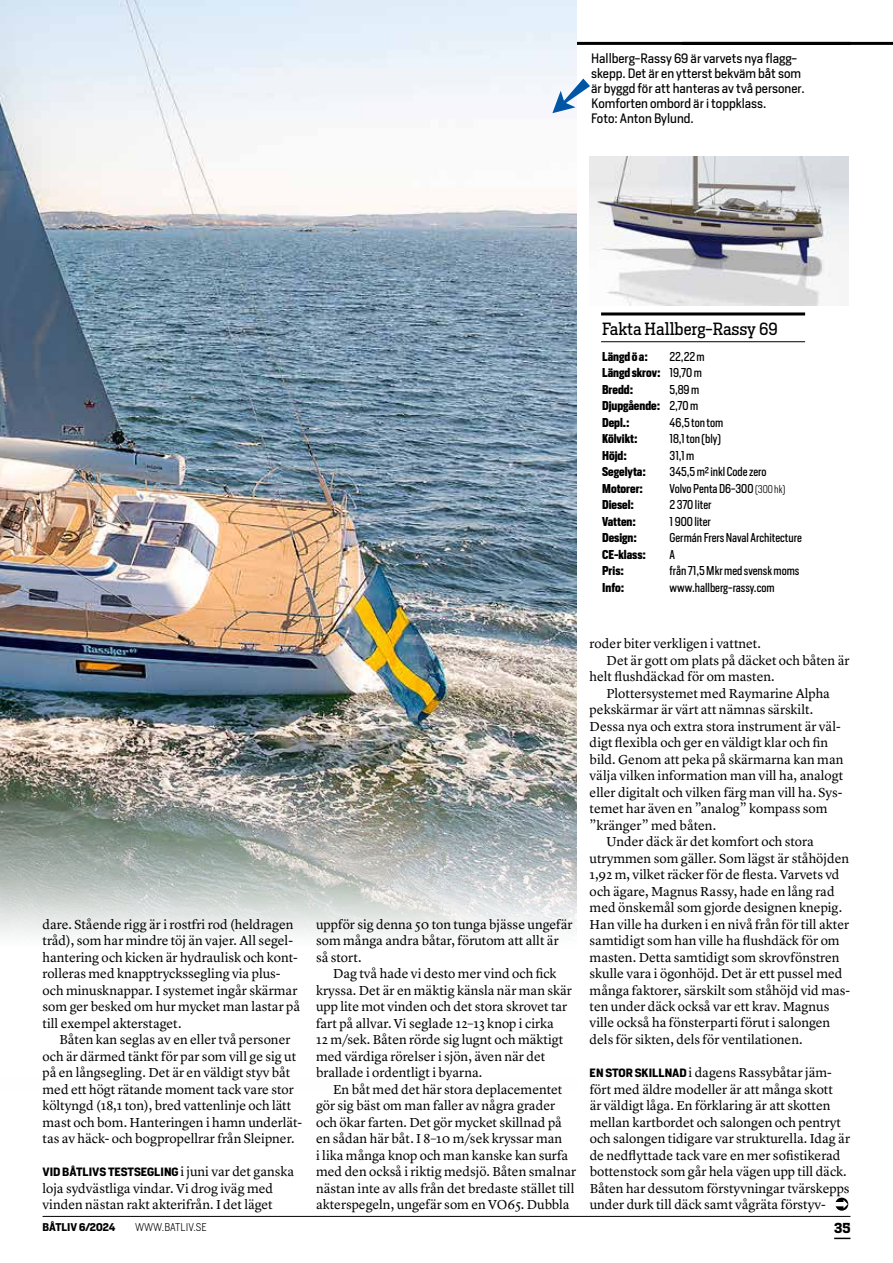
<style>
.page{position:relative;width:893px;height:1263px;background:#fff}
.page>*{position:absolute;margin:0;border:0;box-sizing:border-box;transform-origin:0 0}
.t1{font:16.5px "Heron Serif";color:#000}
.t2{font:13.5px/16.5px "Lyon Text";color:#000}
.t3{font:700 13.5px "Heron Serif";color:#000}
.t4{font:12.75px/15px "Heron Sans";color:#000}
.t5{font:12px "Heron Sans Cond";color:#000}
.t6{font:700 12px/16.5px "Heron Sans Cond";color:#000}
.t7{font:700 11.25px "Heron Sans";color:#000}
.t8{font:300 10.5px "Heron Sans";color:#000}
.t9{font:700 10.5px "Heron Sans";color:#000}
.s1{font-weight:400}
.s2{font-weight:300;font-size:10.5px}
.s3{font-family:"Lyon Text";font-weight:400;font-size:13.5px}
.s4{font-family:"Heron Sans";font-weight:700;font-size:11.25px}
</style>
<div class="page">
<hr style="left:43px;top:1216px;width:807px;height:1px;background:#000">
<svg style="left:834px;top:1237px;width:16px;height:2px"></svg>
<hr style="left:0;top:42px;width:850px;height:3px;background:#000">
<img style="left:0;top:0;width:577px;height:651px">
<img style="left:0;top:651px;width:577px;height:285px">
<svg style="left:836px;top:1198px;width:12px;height:13px"></svg>
<hr style="left:601px;top:341px;width:204px;height:1px;background:#000">
<hr style="left:601px;top:312px;width:204px;height:3px;background:#000">
<img style="left:590px;top:156px;width:259px;height:149px">
<hr style="left:682px;top:42px;width:211px;height:3px;background:#000">
<div style="left:545px;top:74px;width:32px;height:47px;background:#f4f6fc"></div>
<p class="t4" style="left:591px;top:51px;width:215px">Hallberg-Rassy 69 är varvets nya flagg&shy;skepp. Det är en ytterst bekväm båt som är byggd för att hanteras av två personer.<br>Komforten ombord är i toppklass.<br>Foto: Anton Bylund.</p>
<p class="t1" style="left:602px;top:318px;width:177px">Fakta Hallberg-Rassy 69</p>
<p class="t6" style="left:602px;top:348px;width:47px">Längd ö a:</p>
<p class="t6" style="left:602px;top:348px;width:104px;text-indent:68px"><span class="s1">22,22 m<br></span>Längd skrov: <span class="s1">19,70 m<br></span>Bredd:</p>
<p class="t6" style="left:602px;top:381px;width:99px;text-align:justify;text-indent:68px"><span class="s1">5,89 m </span>Djupgående: <span class="s1">2,70 m </span>Depl.:</p>
<p class="t5" style="left:670px;top:414px;width:55px">46,5 ton tom</p>
<p class="t6" style="left:602px;top:430px;width:37px">Kölvikt:</p>
<p class="t5" style="left:670px;top:431px;width:53px">18,1 ton (bly)</p>
<p class="t6" style="left:602px;top:447px;width:26px">Höjd:</p>
<p class="t5" style="left:670px;top:447px;width:26px">31,1 m</p>
<p class="t6" style="left:602px;top:463px;width:45px">Segelyta:</p>
<p class="t5" style="left:670px;top:464px;width:98px">345,5 m2 inkl Code zero</p>
<p class="t6" style="left:602px;top:480px;width:43px">Motorer:</p>
<p class="t5" style="left:670px;top:480px;width:117px">Volvo Penta D6-300 <span class="s2">(300 hk)</span></p>
<p class="t6" style="left:602px;top:496px;width:33px">Diesel:</p>
<p class="t5" style="left:670px;top:497px;width:43px">2 370 liter</p>
<p class="t6" style="left:602px;top:513px;width:35px">Vatten:</p>
<p class="t5" style="left:670px;top:513px;width:43px">1 900 liter</p>
<p class="t6" style="left:602px;top:529px;width:36px">Design:</p>
<p class="t5" style="left:670px;top:530px;width:134px">Germán Frers Naval Architecture</p>
<p class="t6" style="left:602px;top:546px;width:46px">CE-klass:</p>
<p class="t5" style="left:670px;top:546px;width:7px">A</p>
<p class="t6" style="left:602px;top:562px;width:23px">Pris:</p>
<p class="t5" style="left:670px;top:563px;width:131px">från 71,5 Mkr med svensk moms</p>
<p class="t6" style="left:602px;top:579px;width:24px">Info:</p>
<p class="t5" style="left:670px;top:579px;width:106px">www.hallberg-rassy.com</p>
<p class="t2" style="left:43px;top:915px;width:259px">dare. Stående rigg är i rostfri rod (heldragen tråd), som har mindre töj än vajer. All segel&shy;hantering och kicken är hydraulisk och kont&shy;rolleras med knapptryckssegling via plus&shy;och minusknappar. I systemet ingår skärmar som ger besked om hur mycket man lastar på till exempel akterstaget.</p>
<p class="t2" style="left:43px;top:1030px;width:261px;text-indent:17px">Båten kan seglas av en eller två personer och är därmed tänkt för par som vill ge sig ut på en långsegling. Det är en väldigt styv båt med ett högt rätande moment tack vare stor költyngd (18,1 ton), bred vattenlinje och lätt mast och bom. Hanteringen i hamn underlät&shy;tas av häck- och bogpropellrar från Sleipner.</p>
<p class="t7" style="left:43px;top:1164px;width:253px">VID BÅTLIVS TESTSEGLING <span class="s3">i juni var det ganska</span></p>
<p class="t2" style="left:43px;top:1179px;width:232px">loja sydvästliga vindar. Vi drog iväg med vinden nästan rakt akterifrån. I det läget</p>
<p class="t2" style="left:316px;top:915px;width:258px">uppför sig denna 50 ton tunga bjässe ungefär som många andra båtar, förutom att allt är så stort.</p>
<p class="t2" style="left:316px;top:964px;width:257px;text-indent:17px">Dag två hade vi desto mer vind och fick kryssa. Det är en mäktig känsla när man skär upp lite mot vinden och det stora skrovet tar fart på allvar. Vi seglade 12–13 knop i cirka<br>12 m/sek. Båten rörde sig lugnt och mäktigt med värdiga rörelser i sjön, även när det brallade i ordentligt i byarna.</p>
<p class="t2" style="left:316px;top:1080px;width:262px;text-indent:17px">En båt med det här stora deplacementet gör sig bäst om man faller av några grader och ökar farten. Det gör mycket skillnad på en sådan här båt. I 8–10 m/sek kryssar man<br>i lika många knop och man kanske kan surfa med den också i riktig medsjö. Båten smalnar nästan inte av alls från det bredaste stället till akterspegeln, ungefär som en VO65. Dubbla</p>
<p class="t2" style="left:590px;top:634px;width:173px">roder biter verkligen i vattnet.</p>
<p class="t2" style="left:607px;top:651px;width:244px">Det är gott om plats på däcket och båten är</p>
<p class="t2" style="left:590px;top:667px;width:187px">helt flushdäckad för om masten.</p>
<p class="t2" style="left:607px;top:684px;width:225px">Plottersystemet med Raymarine Alpha</p>
<p class="t2" style="left:590px;top:700px;width:225px">pekskärmar är värt att nämnas särskilt.</p>
<p class="t2" style="left:590px;top:717px;width:253px">Dessa nya och extra stora instrument är väl-</p>
<p class="t2" style="left:590px;top:733px;width:240px">digt flexibla och ger en väldigt klar och fin</p>
<p class="t2" style="left:590px;top:750px;width:255px">bild. Genom att peka på skärmarna kan man</p>
<p class="t2" style="left:590px;top:766px;width:255px">välja vilken information man vill ha, analogt</p>
<p class="t2" style="left:590px;top:783px;width:254px">eller digitalt och vilken färg man vill ha. Sys-</p>
<p class="t2" style="left:590px;top:799px;width:239px">temet har även en ”analog” kompass som</p>
<p class="t2" style="left:590px;top:816px;width:128px">”kränger” med båten.</p>
<p class="t2" style="left:607px;top:832px;width:209px">Under däck är det komfort och stora</p>
<p class="t2" style="left:590px;top:849px;width:261px">utrymmen som gäller. Som lägst är ståhöjden</p>
<p class="t2" style="left:590px;top:865px;width:252px">1,92 m, vilket räcker för de flesta. Varvets vd</p>
<p class="t2" style="left:590px;top:882px;width:247px">och ägare, Magnus Rassy, hade en lång rad</p>
<p class="t2" style="left:590px;top:898px;width:254px">med önskemål som gjorde designen knepig.</p>
<p class="t2" style="left:590px;top:915px;width:261px">Han ville ha durken i en nivå från för till akter</p>
<p class="t2" style="left:590px;top:931px;width:252px">samtidigt som han ville ha flushdäck för om</p>
<p class="t2" style="left:590px;top:948px;width:251px">masten. Detta samtidigt som skrovfönstren</p>
<p class="t2" style="left:590px;top:964px;width:254px">skulle vara i ögonhöjd. Det är ett pussel med</p>
<p class="t2" style="left:590px;top:981px;width:262px">många faktorer, särskilt som ståhöjd vid mas-</p>
<p class="t2" style="left:590px;top:997px;width:241px">ten under däck också var ett krav. Magnus</p>
<p class="t2" style="left:590px;top:1014px;width:242px">ville också ha fönsterparti förut i salongen</p>
<p class="t2" style="left:590px;top:1030px;width:215px">dels för sikten, dels för ventilationen.</p>
<p class="t2" style="left:590px;top:1063px;width:262px"><span class="s4">EN STOR SKILLNAD</span> i dagens Rassybåtar jäm&shy;fört med äldre modeller är att många skott<br>är väldigt låga. En förklaring är att skotten mellan kartbordet och salongen och pentryt och salongen tidigare var strukturella. Idag är de nedflyttade tack vare en mer sofistikerad bottenstock som går hela vägen upp till däck.<br>Båten har dessutom förstyvningar tvärskepps under durk till däck samt vågräta förstyv-</p>
<p class="t9" style="left:43px;top:1220px;width:74px">BÅTLIV 6/2024</p>
<p class="t8" style="left:135px;top:1220px;width:73px">WWW.BATLIV.SE</p>
<p class="t3" style="left:834px;top:1219px;width:18px">35</p>
</div>
